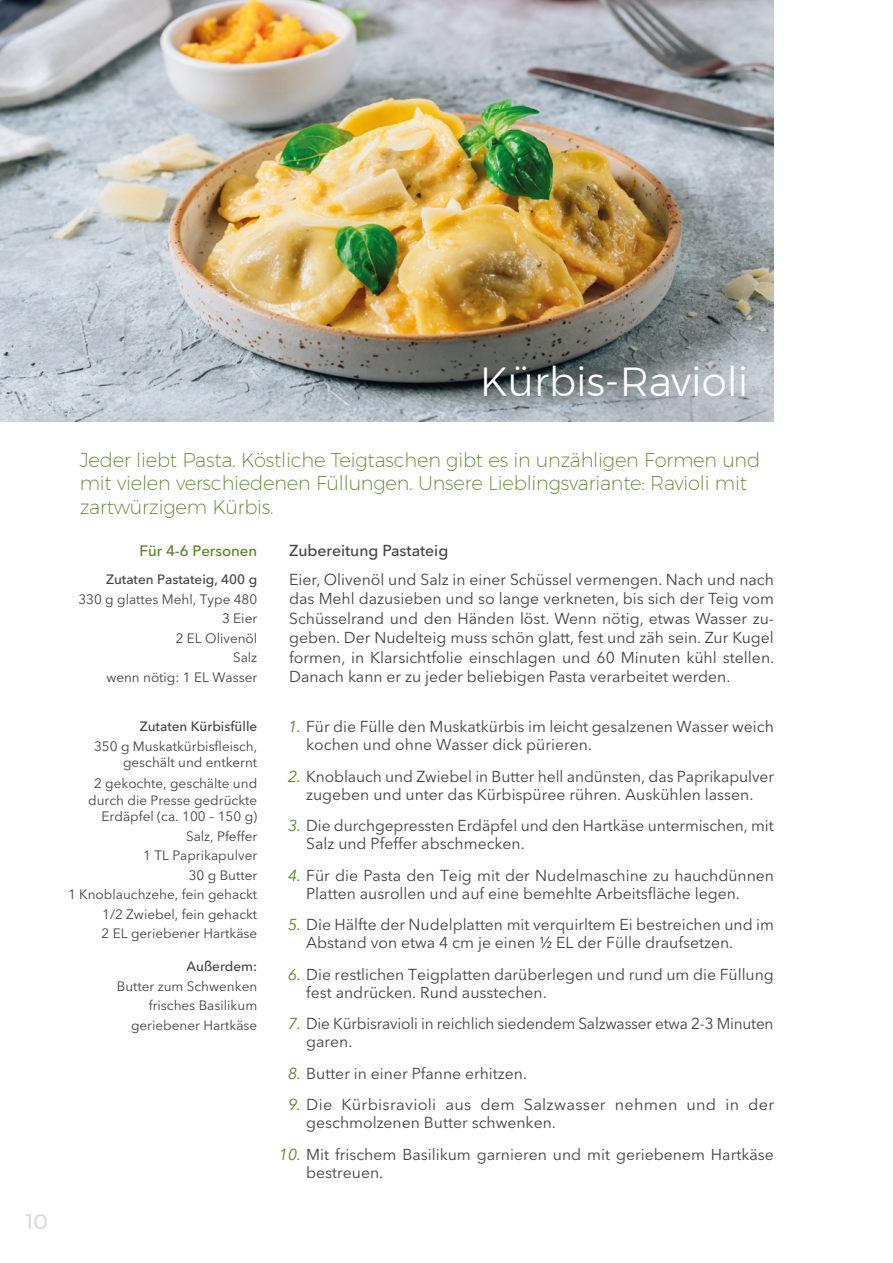
<style>
.page{position:relative;width:893px;height:1263px;background:#fff}
.page>*{position:absolute;margin:0;border:0;box-sizing:border-box;transform-origin:0 0}
.t1{font:300 40.5px "Montserrat";color:#fff}
.t2{font:21px "Montserrat";color:#dadada}
.t3{font:200 19.5px/23.4px "Montserrat";letter-spacing:-.01em;color:#53821d}
.t4{font:15.75px/18px "Avenir Next LT Pro";color:#424241}
.t5{font:500 15.75px "Avenir Next LT Pro";color:#424241}
.t6{font:500 15px "Avenir Next LT Pro";color:#53821d}
.t7{font:13.5px/19.5px "Avenir Next LT Pro";color:#424241;text-align:right}
.t8{font:500 13.5px "Avenir Next LT Pro";color:#424241}
.s1{font-style:italic;color:#53821d}
</style>
<div class="page">
<img style="left:0;top:0;width:774px;height:421px">
<h2 class="t2" style="left:26px;top:1206px;width:24px">10</h2>
<h1 class="t1" style="left:480px;top:352px;width:270px">Kürbis-Ravioli</h1>
<p class="t3" style="left:80px;top:448px;width:682px">Jeder liebt Pasta. Köstliche Teigtaschen gibt es in unzähligen Formen und mit vielen verschiedenen Füllungen. Unsere Lieblingsvariante: Ravioli mit zartwürzigem Kürbis.</p>
<p class="t6" style="left:140px;top:541px;width:119px">Für 4-6 Personen</p>
<p class="t8" style="left:106px;top:571px;width:153px">Zutaten Pastateig, 400 g</p>
<p class="t7" style="left:78px;top:589px;width:180px">330 g glattes Mehl, Type 480<br>3 Eier<br>2 EL Olivenöl<br>Salz<br>wenn nötig: 1 EL Wasser</p>
<p class="t8" style="left:140px;top:718px;width:119px">Zutaten Kürbisfülle</p>
<p class="t7" style="left:94px;top:738px;width:165px;line-height:16.5px">350 g Muskatkürbisfleisch, geschält und entkernt</p>
<p class="t7" style="left:88px;top:775px;width:171px;line-height:16.5px">2 gekochte, geschälte und durch die Presse gedrückte<br>Erdäpfel (ca. 100 – 150 g)</p>
<p class="t7" style="left:68px;top:826px;width:191px">Salz, Pfeffer<br>1 TL Paprikapulver<br>30 g Butter<br>1 Knoblauchzehe, fein gehackt<br>1/2 Zwiebel, fein gehackt<br>2 EL geriebener Hartkäse</p>
<p class="t8" style="left:187px;top:958px;width:72px">Außerdem:</p>
<p class="t7" style="left:117px;top:976px;width:142px">Butter zum Schwenken frisches Basilikum geriebener Hartkäse</p>
<p class="t5" style="left:289px;top:541px;width:161px">Zubereitung Pastateig</p>
<p class="t4" style="left:289px;top:569px;width:487px;line-height:19.5px;text-align:justify">Eier, Olivenöl und Salz in einer Schüssel vermengen. Nach und nach das Mehl dazusieben und so lange verkneten, bis sich der Teig vom Schüsselrand und den Händen löst. Wenn nötig, etwas Wasser zu&shy;geben. Der Nudelteig muss schön glatt, fest und zäh sein. Zur Kugel formen, in Klarsichtfolie einschlagen und 60 Minuten kühl stellen.<br>Danach kann er zu jeder beliebigen Pasta verarbeitet werden.</p>
<p class="t4" style="left:306px;top:718px;width:469px;text-indent:-18px"><span class="s1">1.</span> Für die Fülle den Muskatkürbis im leicht gesalzenen Wasser weich kochen und ohne Wasser dick pürieren.</p>
<p class="t4" style="left:288px;top:767px;width:487px;text-align:center"><span class="s1">2.</span> Knoblauch und Zwiebel in Butter hell andünsten, das Paprikapulver zugeben und unter das Kürbispüree rühren. Auskühlen lassen.</p>
<p class="t4" style="left:306px;top:817px;width:469px;text-indent:-18px"><span class="s1">3.</span> Die durchgepressten Erdäpfel und den Hartkäse untermischen, mit<br>Salz und Pfeffer abschmecken.</p>
<p class="t4" style="left:306px;top:866px;width:469px;text-indent:-18px"><span class="s1">4.</span> Für die Pasta den Teig mit der Nudelmaschine zu hauchdünnen<br>Platten ausrollen und auf eine bemehlte Arbeitsfläche legen.</p>
<p class="t4" style="left:306px;top:916px;width:469px;text-indent:-18px"><span class="s1">5.</span> Die Hälfte der Nudelplatten mit verquirltem Ei bestreichen und im<br>Abstand von etwa 4 cm je einen ½ EL der Fülle draufsetzen.</p>
<p class="t4" style="left:306px;top:965px;width:469px;text-indent:-18px"><span class="s1">6.</span> Die restlichen Teigplatten darüberlegen und rund um die Füllung fest andrücken. Rund ausstechen.</p>
<p class="t4" style="left:306px;top:1015px;width:469px;text-indent:-18px"><span class="s1">7.</span> Die Kürbisravioli in reichlich siedendem Salzwasser etwa 2-3 Minuten garen.</p>
<p class="t4" style="left:288px;top:1064px;width:241px"><span class="s1">8.</span> Butter in einer Pfanne erhitzen.</p>
<p class="t4" style="left:306px;top:1096px;width:469px;text-indent:-18px"><span class="s1">9.</span> Die Kürbisravioli aus dem Salzwasser nehmen und in der geschmolzenen Butter schwenken.</p>
<p class="t4" style="left:306px;top:1145px;width:469px;text-indent:-27px"><span class="s1">10.</span> Mit frischem Basilikum garnieren und mit geriebenem Hartkäse bestreuen.</p>
</div>
